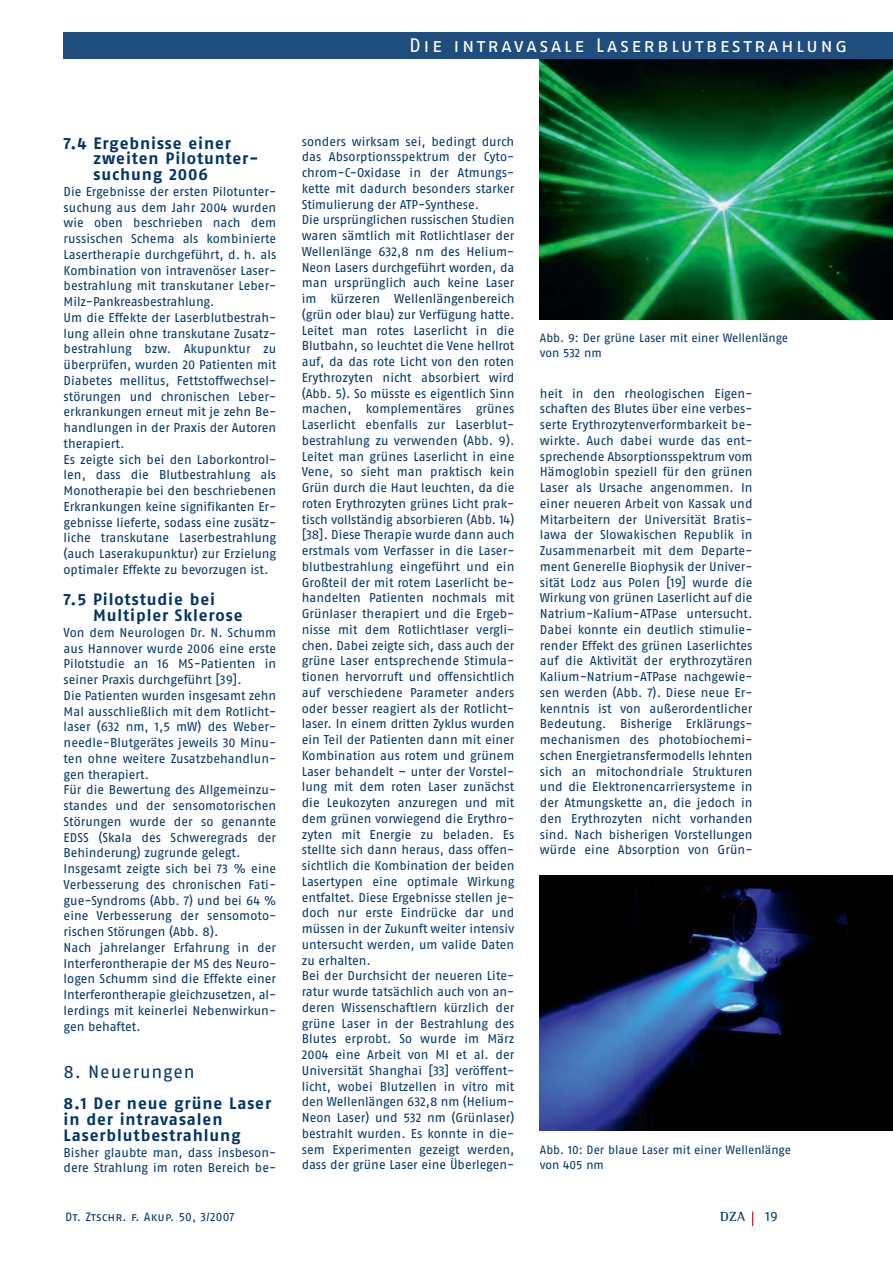
<style>
.page{position:relative;width:893px;height:1263px;background:#fff}
.page>*{position:absolute;margin:0;border:0;box-sizing:border-box;transform-origin:0 0}
.t1{font:19.5px "Fago No Regular Lf Caps";letter-spacing:.12em;color:#fff}
.t2{font:18px "Fago No Regular LF";letter-spacing:.05em;color:#003468}
.t3{font:16.5px/15.8px "Fago No Bold Lf";letter-spacing:.055em;color:#003468}
.t4{font:700 13.5px "Rotis Semi Serif";color:#003468}
.t5{font:13.5px "Fago No Regular Lf Caps";color:#003468}
.t6{font:12.75px/15.8px "Fago No Regular LF";color:#003468}
.t7{font:12px/15px "Fago No Regular LF";color:#003468}
.t8{font:12px "Fago No Regular Lf Caps";letter-spacing:.005em;color:#003468}
</style>
<div class="page">
<img style="left:540px;top:59px;width:353px;height:260px">
<div style="left:64px;top:32px;width:829px;height:27px;background:#1f4d7e"></div>
<svg style="left:752px;top:1212px;width:1px;height:14px"></svg>
<img style="left:540px;top:875px;width:353px;height:256px">
<h1 class="t1" style="left:409px;top:34px;width:440px">Die intravasale Laserblutbestrahlung</h1>
<p class="t3" style="left:94px;top:136px;width:166px;text-indent:-30px">7.4 Ergebnisse einer zweiten Pilotunter&shy;suchung 2006</p>
<p class="t6" style="left:64px;top:185px;width:214px">Die Ergebnisse der ersten Pilotunter&shy;suchung aus dem Jahr 2004 wurden wie oben beschrieben nach dem russischen Schema als kombinierte Lasertherapie durchgeführt, d. h. als Kombination von intravenöser Laser&shy;bestrahlung mit transkutaner Leber-Milz-Pankreasbestrahlung.<br>Um die Effekte der Laserblutbestrah&shy;lung allein ohne transkutane Zusatz&shy;bestrahlung bzw. Akupunktur zu überprüfen, wurden 20 Patienten mit Diabetes mellitus, Fettstoffwechsel&shy;störungen und chronischen Leber&shy;erkrankungen erneut mit je zehn Be&shy;handlungen in der Praxis der Autoren therapiert.<br>Es zeigte sich bei den Laborkontrol&shy;len, dass die Blutbestrahlung als Monotherapie bei den beschriebenen Erkrankungen keine signifikanten Er&shy;gebnisse lieferte, sodass eine zusätz&shy;liche transkutane Laserbestrahlung (auch Laserakupunktur) zur Erzielung optimaler Effekte zu bevorzugen ist.</p>
<p class="t3" style="left:93px;top:593px;width:151px;text-indent:-29px">7.5 Pilotstudie bei<br>Multipler Sklerose</p>
<p class="t6" style="left:64px;top:626px;width:214px">Von dem Neurologen Dr. N. Schumm aus Hannover wurde 2006 eine erste Pilotstudie an 16 MS-Patienten in seiner Praxis durchgeführt [39].<br>Die Patienten wurden insgesamt zehn Mal ausschließlich mit dem Rotlicht&shy;laser (632 nm, 1,5 mW) des Weber&shy;needle-Blutgerätes jeweils 30 Minu&shy;ten ohne weitere Zusatzbehandlun&shy;gen therapiert.<br>Für die Bewertung des Allgemeinzu&shy;standes und der sensomotorischen Störungen wurde der so genannte EDSS (Skala des Schweregrads der Behinderung) zugrunde gelegt.<br>Insgesamt zeigte sich bei 73 % eine Verbesserung des chronischen Fati&shy;gue-Syndroms (Abb. 7) und bei 64 % eine Verbesserung der sensomoto&shy;rischen Störungen (Abb. 8).<br>Nach jahrelanger Erfahrung in der Interferontherapie der MS des Neuro&shy;logen Schumm sind die Effekte einer Interferontherapie gleichzusetzen, al&shy;lerdings mit keinerlei Nebenwirkun&shy;gen behaftet.</p>
<h2 class="t2" style="left:64px;top:1065px;width:133px">8. Neuerungen</h2>
<p class="t3" style="left:64px;top:1097px;width:209px">8.1 Der neue grüne Laser in der intravasalen<br>Laserblutbestrahlung</p>
<p class="t6" style="left:64px;top:1146px;width:214px">Bisher glaubte man, dass insbeson&shy;dere Strahlung im roten Bereich be-</p>
<p class="t6" style="left:302px;top:135px;width:214px">sonders wirksam sei, bedingt durch das Absorptionsspektrum der Cyto&shy;chrom-C-Oxidase in der Atmungs&shy;kette mit dadurch besonders starker Stimulierung der ATP-Synthese.<br>Die ursprünglichen russischen Studien waren sämtlich mit Rotlichtlaser der Wellenlänge 632,8 nm des Helium-Neon Lasers durchgeführt worden, da man ursprünglich auch keine Laser im kürzeren Wellenlängenbereich (grün oder blau) zur Verfügung hatte.<br>Leitet man rotes Laserlicht in die Blutbahn, so leuchtet die Vene hellrot auf, da das rote Licht von den roten Erythrozyten nicht absorbiert wird (Abb. 5). So müsste es eigentlich Sinn machen, komplementäres grünes Laserlicht ebenfalls zur Laserblut&shy;bestrahlung zu verwenden (Abb. 9).<br>Leitet man grünes Laserlicht in eine Vene, so sieht man praktisch kein Grün durch die Haut leuchten, da die roten Erythrozyten grünes Licht prak&shy;tisch vollständig absorbieren (Abb. 14) [38]. Diese Therapie wurde dann auch erstmals vom Verfasser in die Laser&shy;blutbestrahlung eingeführt und ein Großteil der mit rotem Laserlicht be&shy;handelten Patienten nochmals mit Grünlaser therapiert und die Ergeb&shy;nisse mit dem Rotlichtlaser vergli&shy;chen. Dabei zeigte sich, dass auch der grüne Laser entsprechende Stimula&shy;tionen hervorruft und offensichtlich auf verschiedene Parameter anders oder besser reagiert als der Rotlicht&shy;laser. In einem dritten Zyklus wurden ein Teil der Patienten dann mit einer Kombination aus rotem und grünem Laser behandelt – unter der Vorstel&shy;lung mit dem roten Laser zunächst die Leukozyten anzuregen und mit dem grünen vorwiegend die Erythro&shy;zyten mit Energie zu beladen. Es stellte sich dann heraus, dass offen&shy;sichtlich die Kombination der beiden Lasertypen eine optimale Wirkung entfaltet. Diese Ergebnisse stellen je&shy;doch nur erste Eindrücke dar und müssen in der Zukunft weiter intensiv untersucht werden, um valide Daten zu erhalten.<br>Bei der Durchsicht der neueren Lite&shy;ratur wurde tatsächlich auch von an&shy;deren Wissenschaftlern kürzlich der grüne Laser in der Bestrahlung des Blutes erprobt. So wurde im März 2004 eine Arbeit von MI et al. der Universität Shanghai [33] veröffent&shy;licht, wobei Blutzellen in vitro mit den Wellenlängen 632,8 nm (Helium-Neon Laser) und 532 nm (Grünlaser) bestrahlt wurden. Es konnte in die&shy;sem Experimenten gezeigt werden, dass der grüne Laser eine Überlegen-</p>
<p class="t7" style="left:540px;top:332px;width:250px">Abb. 9: Der grüne Laser mit einer Wellenlänge von 532 nm</p>
<p class="t6" style="left:540px;top:387px;width:214px;text-align:justify">heit in den rheologischen Eigen&shy;schaften des Blutes über eine verbes&shy;serte Erythrozytenverformbarkeit be&shy;wirkte. Auch dabei wurde das ent&shy;sprechende Absorptionsspektrum vom Hämoglobin speziell für den grünen Laser als Ursache angenommen. In einer neueren Arbeit von Kassak und Mitarbeitern der Universität Bratis&shy;lawa der Slowakischen Republik in Zusammenarbeit mit dem Departe&shy;ment Generelle Biophysik der Univer&shy;sität Lodz aus Polen [19] wurde die Wirkung von grünen Laserlicht auf die Natrium-Kalium-ATPase untersucht.<br>Dabei konnte ein deutlich stimulie&shy;render Effekt des grünen Laserlichtes auf die Aktivität der erythrozytären Kalium-Natrium-ATPase nachgewie&shy;sen werden (Abb. 7). Diese neue Er&shy;kenntnis ist von außerordentlicher Bedeutung. Bisherige Erklärungs&shy;mechanismen des photobiochemi&shy;schen Energietransfermodells lehnten sich an mitochondriale Strukturen und die Elektronencarriersysteme in der Atmungskette an, die jedoch in den Erythrozyten nicht vorhanden sind. Nach bisherigen Vorstellungen würde eine Absorption von Grün-</p>
<p class="t7" style="left:540px;top:1143px;width:253px">Abb. 10: Der blaue Laser mit einer Wellenlänge von 405 nm</p>
<p class="t8" style="left:65px;top:1209px;width:171px">Dt. Ztschr. f. Akup. 50, 3/2007</p>
<p class="t4" style="left:720px;top:1211px;width:27px">DZA</p>
<p class="t5" style="left:765px;top:1208px;width:14px">19</p>
</div>
